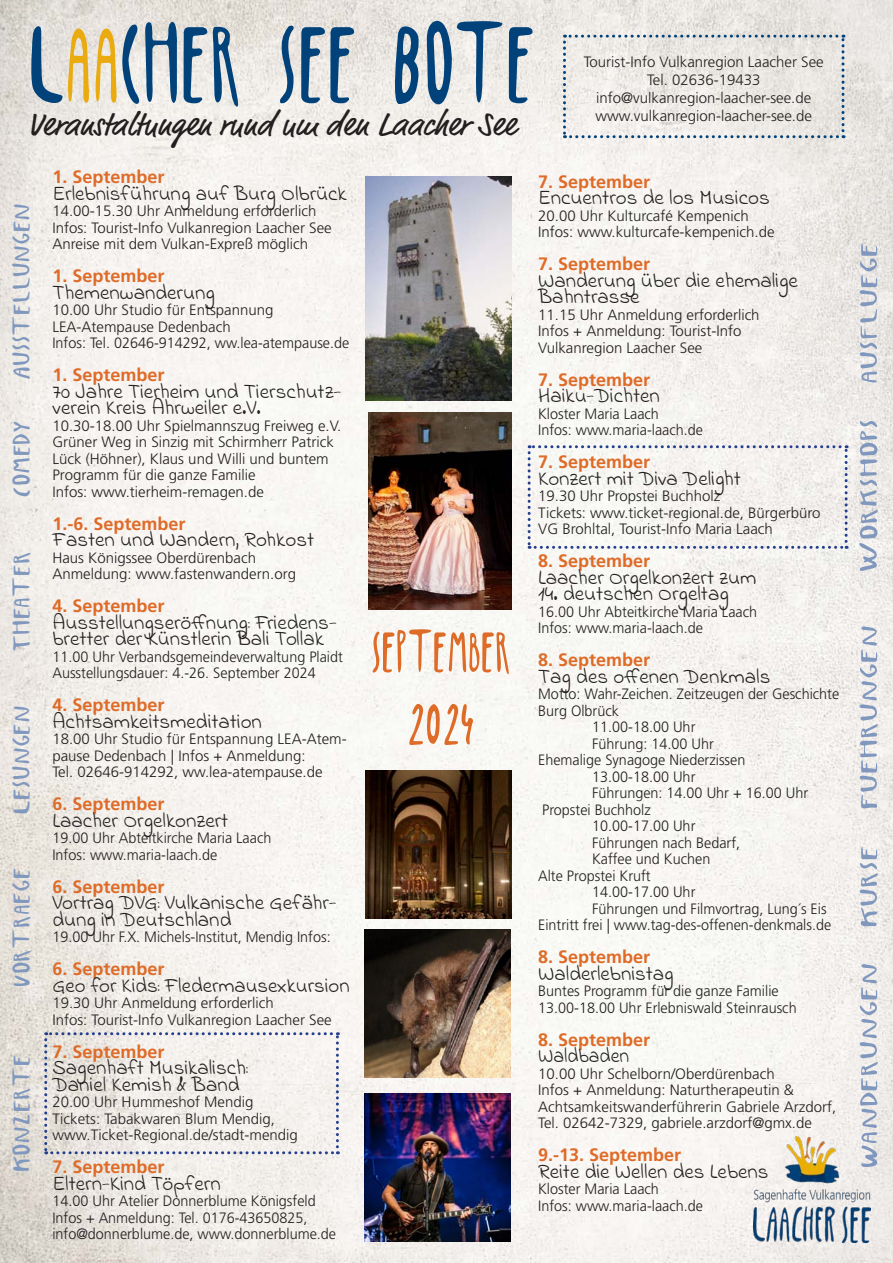
<style>
.page{position:relative;width:893px;height:1263px;background:#fff}
.page>*{position:absolute;margin:0;border:0;box-sizing:border-box;transform-origin:0 0}
.t1{font:700 114px "Penis";color:#004279}
.t2{font:700 60px/72px "Penis";color:#de6b28;text-align:center;scale:.92 1}
.t3{font:33px "Market Pro";color:#231f20}
.t4{font:700 24px "Penis";color:#8198be;scale:1.9 1}
.t5{font:700 24px "Penis";color:#8198be;scale:2.47 1}
.t6{font:21px/16.5px "Indie Flower";color:#231f20}
.t7{font:21px "Indie Flower";color:#231f20;scale:.94 1}
.t8{font:700 18px "Frutiger LT Pro";color:#de6b28}
.t9{font:300 15px/16.5px "Frutiger LT Pro";color:#231f20}
.t10{font:300 15px/16.5px "Frutiger LT Pro";color:#231f20;text-align:center;scale:.96 1}
.s1{color:#eaab11}
</style>
<div class="page">
<img style="left:0;top:0;width:893px;height:1263px">
<svg style="left:563px;top:35px;width:281px;height:103px;background:#e5e4e1"></svg>
<img style="left:368px;top:412px;width:143px;height:197px">
<svg style="left:528px;top:445px;width:320px;height:104px"></svg>
<img style="left:365px;top:176px;width:147px;height:224px">
<img style="left:365px;top:771px;width:147px;height:147px">
<img style="left:364px;top:930px;width:147px;height:148px">
<svg style="left:44px;top:1032px;width:295px;height:122px"></svg>
<img style="left:364px;top:1093px;width:146px;height:148px">
<img style="left:753px;top:1136px;width:117px;height:106px">
<p class="t1" style="left:27px;top:5px;width:509px">L<span class="s1">AA</span>CHER SEE BOTE</p>
<p class="t3" style="left:27px;top:102px;width:490px">Veranstaltungen rund um den Laacher See</p>
<p class="t9" style="left:584px;top:54px;width:242px">Tourist-Info Vulkanregion Laacher See</p>
<p class="t9" style="left:647px;top:72px;width:115px">Tel. 02636-19433</p>
<p class="t9" style="left:596px;top:90px;width:217px">info@vulkanregion-laacher-see.de</p>
<p class="t9" style="left:595px;top:108px;width:218px">www.vulkanregion-laacher-see.de</p>
<p class="t4" style="left:9px;top:380px;width:95px;rotate:-90deg">AUSSTELLUNGEN</p>
<p class="t4" style="left:9px;top:498px;width:43px;rotate:-90deg">COMEDY</p>
<p class="t4" style="left:9px;top:652px;width:55px;rotate:-90deg">THEATER</p>
<p class="t4" style="left:9px;top:815px;width:59px;rotate:-90deg">LESUNGEN</p>
<p class="t4" style="left:9px;top:988px;width:65px;rotate:-90deg">VORTRAEGE</p>
<p class="t4" style="left:9px;top:1172px;width:63px;rotate:-90deg">KONZERTE</p>
<p class="t8" style="left:52px;top:166px;width:114px">1. September</p>
<p class="t6" style="left:52px;top:185px;width:296px">Erlebnisführung auf Burg Olbrück</p>
<p class="t9" style="left:52px;top:203px;width:265px">14.00-15.30 Uhr Anmeldung erforderlich</p>
<p class="t9" style="left:52px;top:219px;width:281px">Infos: Tourist-Info Vulkanregion Laacher See<br>Anreise mit dem Vulkan-Expreß möglich</p>
<p class="t8" style="left:52px;top:265px;width:114px">1. September</p>
<p class="t6" style="left:52px;top:284px;width:164px">Themenwanderung</p>
<p class="t9" style="left:52px;top:302px;width:222px">10.00 Uhr Studio für Entspannung</p>
<p class="t9" style="left:52px;top:318px;width:180px">LEA-Atempause Dedenbach</p>
<p class="t10" style="left:52px;top:335px;width:311px">Infos: Tel. 02646-914292, ww.lea-atempause.de</p>
<p class="t8" style="left:52px;top:364px;width:114px">1. September</p>
<p class="t6" style="left:52px;top:383px;width:290px">70 Jahre Tierheim und Tierschutz&shy;verein Kreis Ahrweiler e.V.</p>
<p class="t9" style="left:52px;top:417px;width:290px">10.30-18.00 Uhr Spielmannszug Freiweg e.V.<br>Grüner Weg in Sinzig mit Schirmherr Patrick Lück (Höhner), Klaus und Willi und buntem Programm für die ganze Familie</p>
<p class="t9" style="left:52px;top:483px;width:213px">Infos: www.tierheim-remagen.de</p>
<p class="t8" style="left:52px;top:513px;width:135px">1.-6. September</p>
<p class="t6" style="left:52px;top:531px;width:263px">Fasten und Wandern, Rohkost</p>
<p class="t9" style="left:52px;top:549px;width:205px">Haus Königssee Oberdürenbach</p>
<p class="t9" style="left:52px;top:566px;width:245px">Anmeldung: www.fastenwandern.org</p>
<p class="t8" style="left:52px;top:595px;width:114px">4. September</p>
<p class="t6" style="left:52px;top:614px;width:286px">Ausstellungseröffnung: Friedens&shy;bretter der Künstlerin Bali Tollak</p>
<p class="t10" style="left:52px;top:648px;width:304px">11.00 Uhr Verbandsgemeindeverwaltung Plaidt</p>
<p class="t10" style="left:52px;top:665px;width:276px">Ausstellungsdauer: 4.-26. September 2024</p>
<p class="t8" style="left:52px;top:694px;width:114px">4. September</p>
<p class="t6" style="left:52px;top:713px;width:211px">Achtsamkeitsmeditation</p>
<p class="t9" style="left:52px;top:731px;width:296px">18.00 Uhr Studio für Entspannung LEA-Atem&shy;pause Dedenbach | Infos + Anmeldung:</p>
<p class="t9" style="left:52px;top:764px;width:272px">Tel. 02646-914292, ww.lea-atempause.de</p>
<p class="t8" style="left:52px;top:793px;width:114px">6. September</p>
<p class="t6" style="left:52px;top:812px;width:177px">Laacher Orgelkonzert</p>
<p class="t10" style="left:52px;top:830px;width:230px">19.00 Uhr Abteitkirche Maria Laach</p>
<p class="t10" style="left:52px;top:846px;width:173px">Infos: www.maria-laach.de</p>
<p class="t8" style="left:52px;top:876px;width:114px">6. September</p>
<p class="t6" style="left:52px;top:894px;width:286px">Vortrag DVG: Vulkanische Gefähr&shy;dung in Deutschland</p>
<p class="t10" style="left:52px;top:929px;width:291px">19.00 Uhr F.X. Michels-Institut, Mendig Infos:</p>
<p class="t8" style="left:52px;top:958px;width:114px">6. September</p>
<p class="t6" style="left:52px;top:977px;width:299px">Geo for Kids: Fledermausexkursion</p>
<p class="t9" style="left:52px;top:995px;width:223px">19.30 Uhr Anmeldung erforderlich</p>
<p class="t9" style="left:52px;top:1011px;width:281px">Infos: Tourist-Info Vulkanregion Laacher See</p>
<p class="t8" style="left:52px;top:1041px;width:114px">7. September</p>
<p class="t6" style="left:52px;top:1059px;width:197px">Sagenhaft Musikalisch:</p>
<p class="t6" style="left:52px;top:1076px;width:189px">Daniel Kemish &amp; Band</p>
<p class="t9" style="left:52px;top:1094px;width:202px">20.00 Uhr Hummeshof Mendig</p>
<p class="t9" style="left:52px;top:1110px;width:224px">Tickets: Tabakwaren Blum Mendig,</p>
<p class="t9" style="left:52px;top:1127px;width:247px">www.Ticket-Regional.de/stadt-mendig</p>
<p class="t8" style="left:52px;top:1156px;width:114px">7. September</p>
<p class="t6" style="left:52px;top:1175px;width:170px">Eltern-Kind Töpfern</p>
<p class="t10" style="left:52px;top:1193px;width:276px">14.00 Uhr Atelier Donnerblume Königsfeld</p>
<p class="t10" style="left:52px;top:1209px;width:267px">Infos + Anmeldung: Tel. 0176-43650825,</p>
<p class="t10" style="left:52px;top:1226px;width:297px">info@donnerblume.de, www.donnerblume.de</p>
<p class="t2" style="left:371px;top:615px;width:154px">SEPTEMBER<br>2024</p>
<p class="t8" style="left:538px;top:171px;width:114px">7. September</p>
<p class="t6" style="left:538px;top:189px;width:233px">Encuentros de los Musicos</p>
<p class="t9" style="left:538px;top:207px;width:212px">20.00 Uhr Kulturcafé Kempenich</p>
<p class="t9" style="left:538px;top:224px;width:238px">Infos: www.kulturcafe-kempenich.de</p>
<p class="t8" style="left:538px;top:253px;width:114px">7. September</p>
<p class="t6" style="left:538px;top:272px;width:261px">Wanderung über die ehemalige</p>
<p class="t6" style="left:538px;top:288px;width:103px">Bahntrasse</p>
<p class="t9" style="left:538px;top:306px;width:223px">11.15 Uhr Anmeldung erforderlich</p>
<p class="t9" style="left:538px;top:323px;width:205px">Infos + Anmeldung: Tourist-Info</p>
<p class="t9" style="left:538px;top:339px;width:166px">Vulkanregion Laacher See</p>
<p class="t8" style="left:538px;top:369px;width:114px">7. September</p>
<p class="t6" style="left:538px;top:387px;width:123px">Haiku-Dichten</p>
<p class="t10" style="left:538px;top:405px;width:127px">Kloster Maria Laach</p>
<p class="t10" style="left:538px;top:422px;width:173px">Infos: www.maria-laach.de</p>
<p class="t8" style="left:538px;top:451px;width:114px">7. September</p>
<p class="t6" style="left:538px;top:470px;width:204px">Konzert mit Diva Delight</p>
<p class="t9" style="left:538px;top:488px;width:184px">19.30 Uhr Propstei Buchholz</p>
<p class="t9" style="left:538px;top:504px;width:284px">Tickets: www.ticket-regional.de, Bürgerbüro</p>
<p class="t9" style="left:538px;top:521px;width:236px">VG Brohltal, Tourist-Info Maria Laach</p>
<p class="t8" style="left:538px;top:550px;width:114px">8. September</p>
<p class="t6" style="left:538px;top:569px;width:220px">Laacher Orgelkonzert zum</p>
<p class="t6" style="left:538px;top:585px;width:192px">14. deutschen Orgeltag</p>
<p class="t10" style="left:538px;top:603px;width:230px">16.00 Uhr Abteitkirche Maria Laach</p>
<p class="t10" style="left:538px;top:620px;width:173px">Infos: www.maria-laach.de</p>
<p class="t8" style="left:538px;top:649px;width:114px">8. September</p>
<p class="t6" style="left:538px;top:668px;width:234px">Tag des offenen Denkmals</p>
<p class="t10" style="left:538px;top:686px;width:315px">Motto: Wahr-Zeichen. Zeitzeugen der Geschichte</p>
<p class="t10" style="left:538px;top:702px;width:86px">Burg Olbrück</p>
<p class="t10" style="left:592px;top:719px;width:109px">11.00-18.00 Uhr</p>
<p class="t10" style="left:592px;top:735px;width:128px">Führung: 14.00 Uhr</p>
<p class="t10" style="left:538px;top:752px;width:217px">Ehemalige Synagoge Niederzissen<br>13.00-18.00 Uhr</p>
<p class="t10" style="left:592px;top:785px;width:226px">Führungen: 14.00 Uhr + 16.00 Uhr</p>
<p class="t10" style="left:542px;top:801px;width:115px">Propstei Buchholz</p>
<p class="t10" style="left:592px;top:818px;width:109px">10.00-17.00 Uhr</p>
<p class="t10" style="left:592px;top:834px;width:156px">Führungen nach Bedarf,</p>
<p class="t10" style="left:592px;top:851px;width:125px">Kaffee und Kuchen</p>
<p class="t10" style="left:538px;top:867px;width:119px">Alte Propstei Kruft</p>
<p class="t10" style="left:592px;top:884px;width:109px">14.00-17.00 Uhr</p>
<p class="t10" style="left:592px;top:900px;width:246px">Führungen und Filmvortrag, Lung´s Eis</p>
<p class="t10" style="left:538px;top:917px;width:307px">Eintritt frei | www.tag-des-offenen-denkmals.de</p>
<p class="t8" style="left:538px;top:946px;width:114px">8. September</p>
<p class="t6" style="left:538px;top:965px;width:137px">Walderlebnistag</p>
<p class="t10" style="left:538px;top:983px;width:252px">Buntes Programm für die ganze Familie</p>
<p class="t10" style="left:538px;top:999px;width:271px">13.00-18.00 Uhr Erlebniswald Steinrausch</p>
<p class="t8" style="left:538px;top:1029px;width:114px">8. September</p>
<p class="t7" style="left:538px;top:1039px;width:98px">Waldbaden</p>
<p class="t9" style="left:538px;top:1065px;width:238px">10.00 Uhr Schelborn/Oberdürenbach</p>
<p class="t9" style="left:538px;top:1082px;width:257px">Infos + Anmeldung: Naturtherapeutin &amp;</p>
<p class="t9" style="left:538px;top:1098px;width:300px">Achtsamkeitswanderführerin Gabriele Arzdorf,</p>
<p class="t9" style="left:538px;top:1115px;width:275px">Tel. 02642-7329, gabriele.arzdorf@gmx.de</p>
<p class="t8" style="left:538px;top:1144px;width:145px">9.-13. September</p>
<p class="t6" style="left:538px;top:1163px;width:232px">Reite die Wellen des Lebens</p>
<p class="t10" style="left:538px;top:1181px;width:127px">Kloster Maria Laach</p>
<p class="t10" style="left:538px;top:1197px;width:173px">Infos: www.maria-laach.de</p>
<p class="t5" style="left:856px;top:384px;width:59px;rotate:-90deg">AUSFLUEGE</p>
<p class="t5" style="left:856px;top:573px;width:64px;rotate:-90deg">WORKSHOPS</p>
<p class="t5" style="left:856px;top:811px;width:77px;rotate:-90deg">FUEHRUNGEN</p>
<p class="t5" style="left:856px;top:928px;width:35px;rotate:-90deg">KURSE</p>
<p class="t5" style="left:856px;top:1168px;width:85px;rotate:-90deg">WANDERUNGEN</p>
</div>
